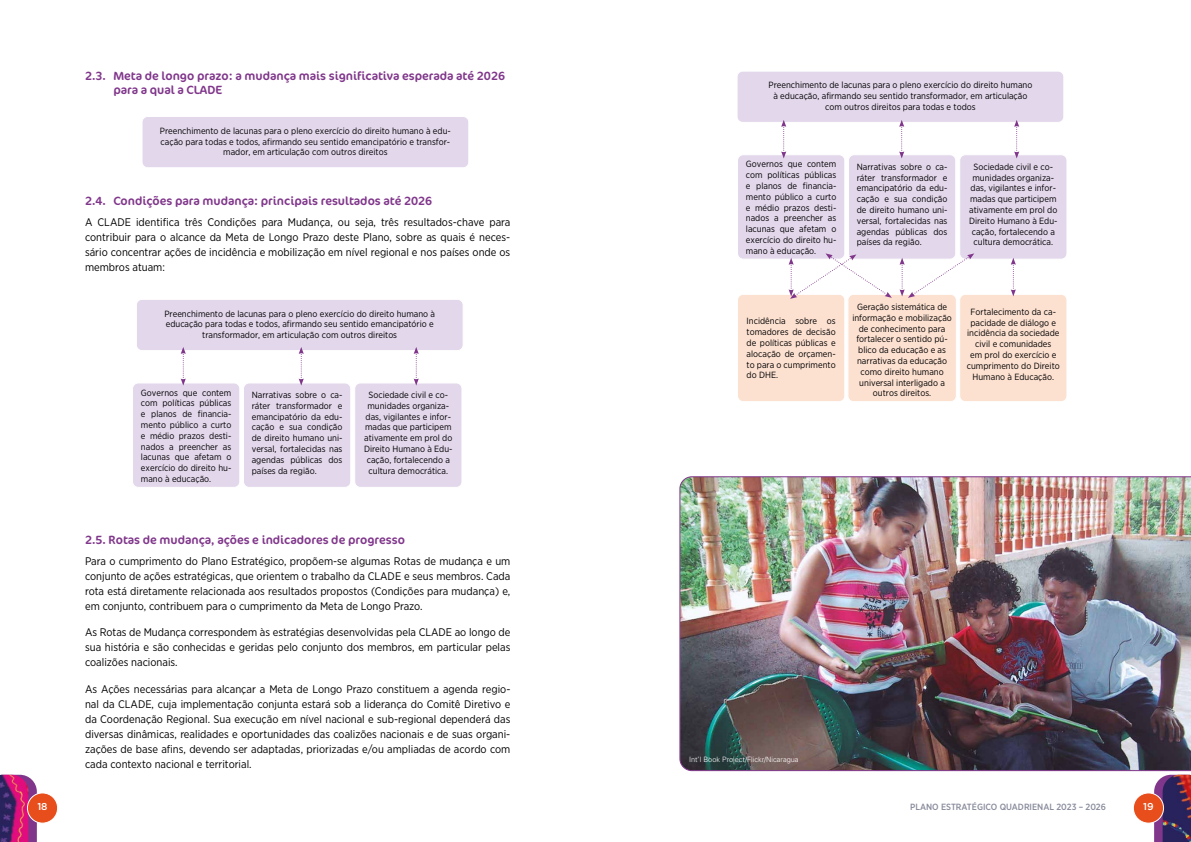
<style>
.page{position:relative;width:1191px;height:842px;background:#fff}
.page>*{position:absolute;margin:0;border:0;box-sizing:border-box;transform-origin:0 0}
.t1{font:12px/14.4px "Cocon";color:#80368b}
.t2{font:11px/15px "Gotham Narrow";color:#000;text-align:justify}
.t3{font:500 10px "Gotham";color:#fff}
.t4{font:9px/10.8px "Gotham Narrow";color:#000;text-align:center}
.t5{font:500 9px "Gotham Narrow";color:#888b9b}
.t6{font:300 7.4px "Univers LT Std";color:#fff}
</style>
<div class="page">
<svg style="left:1154px;top:777px;width:8px;height:65px"></svg>
<img style="left:1162px;top:775px;width:29px;height:67px">
<svg style="left:28px;top:777px;width:9px;height:65px"></svg>
<img style="left:0;top:775px;width:28px;height:67px">
<div style="left:27px;top:793px;width:31px;height:30px;background:#e74e1c;border-radius:50%"></div>
<div style="left:27px;top:792px;width:31px;height:32px;border:1px solid #fff;border-radius:50%"></div>
<div style="left:1133px;top:793px;width:30px;height:30px;background:#e74e1c;border-radius:50%"></div>
<div style="left:1132px;top:792px;width:32px;height:32px;border:1px solid #fff;border-radius:50%"></div>
<div style="left:737px;top:294px;width:107px;height:108px;background:#fce0d0;border-radius:6px"></div>
<div style="left:737px;top:294px;width:108px;height:108px;border:1px solid #fff;border-radius:6px"></div>
<div style="left:848px;top:294px;width:108px;height:108px;background:#fce0d0;border-radius:6px"></div>
<div style="left:847px;top:294px;width:109px;height:108px;border:1px solid #fff;border-radius:6px"></div>
<div style="left:959px;top:294px;width:108px;height:108px;background:#fce0d0;border-radius:6px"></div>
<div style="left:959px;top:294px;width:108px;height:108px;border:1px solid #fff;border-radius:6px"></div>
<div style="left:737px;top:155px;width:107px;height:104px;background:#e3d7eb;border-radius:6px"></div>
<div style="left:737px;top:154px;width:108px;height:105px;border:1px solid #fff;border-radius:6px"></div>
<div style="left:848px;top:155px;width:107px;height:104px;background:#e3d7eb;border-radius:6px"></div>
<div style="left:848px;top:154px;width:108px;height:105px;border:1px solid #fff;border-radius:6px"></div>
<div style="left:959px;top:155px;width:108px;height:104px;background:#e3d7eb;border-radius:6px"></div>
<div style="left:959px;top:154px;width:108px;height:105px;border:1px solid #fff;border-radius:6px"></div>
<svg style="left:899px;top:253px;width:75px;height:45px"></svg>
<svg style="left:1010px;top:258px;width:5px;height:38px"></svg>
<svg style="left:788px;top:253px;width:104px;height:46px"></svg>
<div style="left:132px;top:383px;width:108px;height:104px;background:#e3d7eb;border-radius:6px"></div>
<div style="left:132px;top:383px;width:108px;height:105px;border:1px solid #fff;border-radius:6px"></div>
<div style="left:243px;top:383px;width:108px;height:104px;background:#e3d7eb;border-radius:6px"></div>
<div style="left:243px;top:383px;width:108px;height:105px;border:1px solid #fff;border-radius:6px"></div>
<div style="left:355px;top:383px;width:107px;height:104px;background:#e3d7eb;border-radius:6px"></div>
<div style="left:354px;top:383px;width:108px;height:105px;border:1px solid #fff;border-radius:6px"></div>
<div style="left:142px;top:116px;width:327px;height:52px;background:#e3d7eb;border-radius:6px"></div>
<div style="left:142px;top:116px;width:327px;height:52px;border:1px solid #fff;border-radius:6px"></div>
<div style="left:136px;top:299px;width:327px;height:52px;background:#e3d7eb;border-radius:6px"></div>
<div style="left:136px;top:299px;width:327px;height:52px;border:1px solid #fff;border-radius:6px"></div>
<svg style="left:181px;top:347px;width:5px;height:39px"></svg>
<svg style="left:299px;top:347px;width:5px;height:39px"></svg>
<svg style="left:414px;top:347px;width:5px;height:39px"></svg>
<div style="left:737px;top:71px;width:326px;height:51px;background:#e3d7eb;border-radius:6px"></div>
<div style="left:737px;top:71px;width:327px;height:52px;border:1px solid #fff;border-radius:6px"></div>
<svg style="left:781px;top:120px;width:5px;height:38px"></svg>
<svg style="left:899px;top:120px;width:5px;height:38px"></svg>
<svg style="left:1014px;top:120px;width:5px;height:38px"></svg>
<img style="left:679px;top:476px;width:512px;height:295px">
<h1 class="t1" style="left:113px;top:68px;width:393px;text-indent:-28px">2.3. Meta de longo prazo: a mudança mais significativa esperada até 2026 para a qual a CLADE</h1>
<p class="t4" style="left:160px;top:125px;width:292px">Preenchimento de lacunas para o pleno exercício do direito humano à edu&shy;cação para todas e todos, afirmando seu sentido emancipatório e transfor&shy;mador, em articulação com outros direitos</p>
<h1 class="t1" style="left:85px;top:194px;width:349px">2.4. Condições para mudança: principais resultados até 2026</h1>
<p class="t2" style="left:85px;top:214px;width:427px">A CLADE identifica três Condições para Mudança, ou seja, três resultados-chave para contribuir para o alcance da Meta de Longo Prazo deste Plano, sobre as quais é neces&shy;sário concentrar ações de incidência e mobilização em nível regional e nos países onde os membros atuam:</p>
<p class="t4" style="left:164px;top:308px;width:272px">Preenchimento de lacunas para o pleno exercício do direito humano à educação para todas e todos, afirmando seu sentido emancipatório e transformador, em articulação com outros direitos</p>
<p class="t4" style="left:768px;top:80px;width:265px">Preenchimento de lacunas para o pleno exercício do direito humano à educação, afirmando seu sentido transformador, em articulação com outros direitos para todas e todos</p>
<p class="t4" style="left:746px;top:159px;width:92px;text-align:justify">Governos que contem com políticas públicas e planos de financia&shy;mento público a curto e médio prazos desti&shy;nados a preencher as lacunas que afetam o exercício do direito hu&shy;mano à educação.</p>
<p class="t4" style="left:856px;top:161px;width:92px;text-align:justify">Narrativas sobre o ca&shy;ráter transformador e emancipatório da edu&shy;cação e sua condição de direito humano uni&shy;versal, fortalecidas nas agendas públicas dos países da região.</p>
<p class="t4" style="left:969px;top:161px;width:90px">Sociedade civil e co&shy;munidades organiza&shy;das, vigilantes e infor&shy;madas que participem ativamente em prol do<br>Direito Humano à Edu&shy;cação, fortalecendo a cultura democrática.</p>
<p class="t4" style="left:852px;top:301px;width:101px">Geração sistemática de informação e mobilização de conhecimento para fortalecer o sentido pú&shy;blico da educação e as narrativas da educação como direito humano universal interligado a</p>
<p class="t4" style="left:746px;top:316px;width:91px;text-align:justify">Incidência sobre os tomadores de decisão de políticas públicas e alocação de orçamen&shy;to para o cumprimento do DHE.</p>
<p class="t4" style="left:966px;top:306px;width:94px">Fortalecimento da ca&shy;pacidade de diálogo e incidência da sociedade civil e comunidades<br>em prol do exercício e cumprimento do Direito<br>Humano à Educação.</p>
<p class="t4" style="left:141px;top:387px;width:92px">Governos que contem</p>
<p class="t4" style="left:873px;top:388px;width:60px">outros direitos.</p>
<p class="t4" style="left:141px;top:398px;width:92px;text-align:justify">com políticas públicas e planos de financia&shy;mento público a curto e médio prazos desti&shy;nados a preencher as lacunas que afetam o exercício do direito hu&shy;mano à educação.</p>
<p class="t4" style="left:252px;top:389px;width:92px;text-align:justify">Narrativas sobre o ca&shy;ráter transformador e emancipatório da edu&shy;cação e sua condição de direito humano uni&shy;versal, fortalecidas nas agendas públicas dos países da região.</p>
<p class="t4" style="left:364px;top:389px;width:90px">Sociedade civil e co&shy;munidades organiza&shy;das, vigilantes e infor&shy;madas que participem ativamente em prol do<br>Direito Humano à Edu&shy;cação, fortalecendo a cultura democrática.</p>
<h1 class="t1" style="left:85px;top:533px;width:321px">2.5. Rotas de mudança, ações e indicadores de progresso</h1>
<p class="t2" style="left:85px;top:553px;width:427px">Para o cumprimento do Plano Estratégico, propõem-se algumas Rotas de mudança e um conjunto de ações estratégicas, que orientem o trabalho da CLADE e seus membros. Cada rota está diretamente relacionada aos resultados propostos (Condições para mudança) e, em conjunto, contribuem para o cumprimento da Meta de Longo Prazo.</p>
<p class="t2" style="left:85px;top:625px;width:427px">As Rotas de Mudança correspondem às estratégias desenvolvidas pela CLADE ao longo de sua história e são conhecidas e geridas pelo conjunto dos membros, em particular pelas coalizões nacionais.</p>
<p class="t2" style="left:85px;top:681px;width:427px">As Ações necessárias para alcançar a Meta de Longo Prazo constituem a agenda regio&shy;nal da CLADE, cuja implementação conjunta estará sob a liderança do Comitê Diretivo e da Coordenação Regional. Sua execução em nível nacional e sub-regional dependerá das diversas dinâmicas, realidades e oportunidades das coalizões nacionais e de suas organi&shy;zações de base afins, devendo ser adaptadas, priorizadas e/ou ampliadas de acordo com cada contexto nacional e territorial.</p>
<p class="t6" style="left:689px;top:755px;width:111px">Int’l Book Project/Flickr/Nicaragua</p>
<p class="t3" style="left:37px;top:801px;width:12px">18</p>
<p class="t5" style="left:910px;top:801px;width:197px">PLANO ESTRATÉGICO QUADRIENAL 2023 – 2026</p>
<p class="t3" style="left:1143px;top:801px;width:12px">19</p>
</div>
